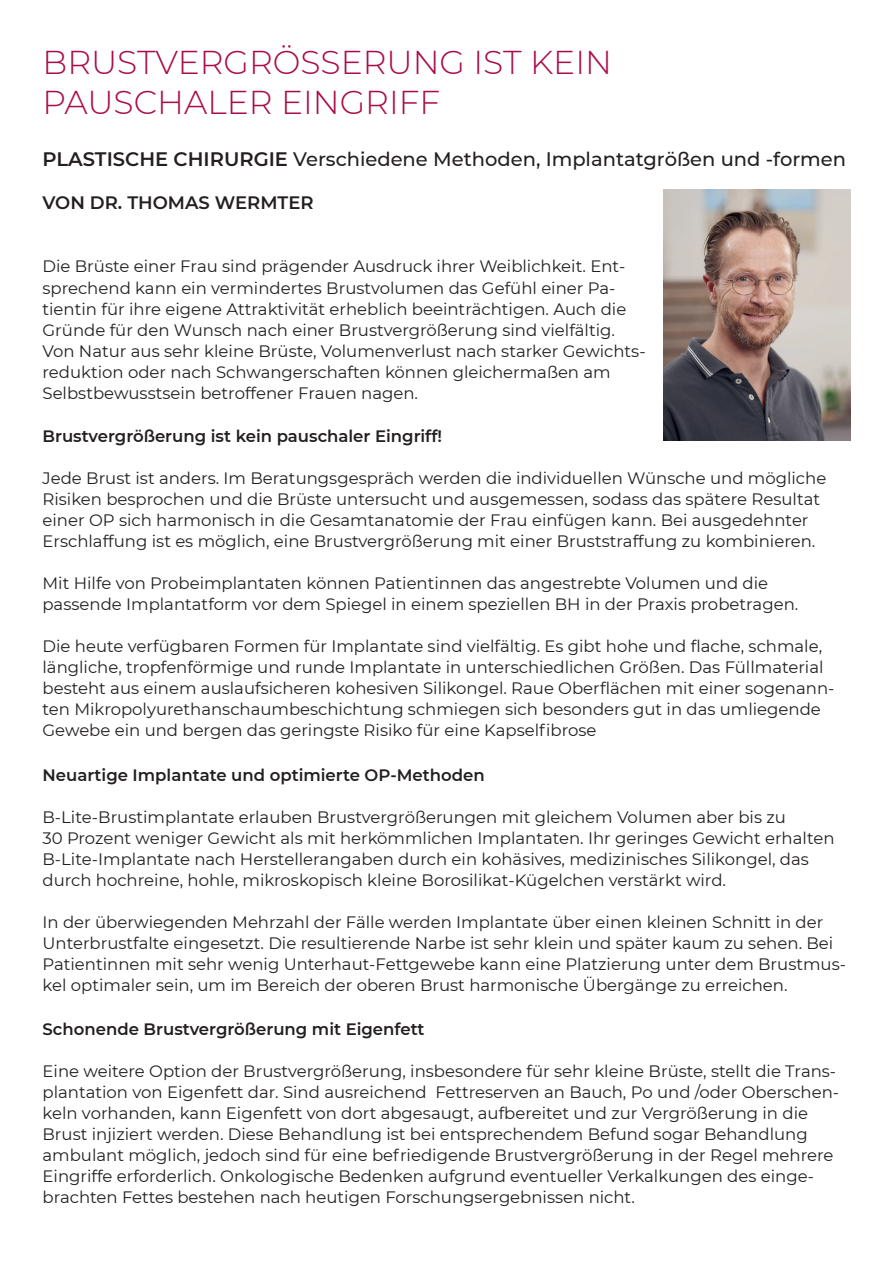
<style>
.page{position:relative;width:893px;height:1263px;background:#fff}
.page>*{position:absolute;margin:0;border:0;box-sizing:border-box;transform-origin:0 0}
.t1{font:300 33px "Montserrat";color:#aa0c4a}
.t2{font:500 19.5px "Montserrat";color:#231f20}
.t3{font:600 18px "Montserrat";color:#231f20}
.t4{font:16.5px/21px "Montserrat";color:#231f20}
.t5{font:600 16.5px "Montserrat";color:#231f20}
.s1{font-weight:600}
</style>
<div class="page">
<img style="left:663px;top:189px;width:187px;height:251px">
<p class="t1" style="left:43px;top:40px;width:571px">BRUSTVERGRÖSSERUNG IST KEIN</p>
<p class="t1" style="left:43px;top:80px;width:399px">PAUSCHALER EINGRIFF</p>
<p class="t2" style="left:43px;top:145px;width:805px"><span class="s1">PLASTISCHE CHIRURGIE</span> Verschiedene Methoden, Implantatgrößen und -formen</p>
<p class="t3" style="left:43px;top:190px;width:273px">VON DR. THOMAS WERMTER</p>
<p class="t4" style="left:43px;top:256px;width:605px">Die Brüste einer Frau sind prägender Ausdruck ihrer Weiblichkeit. Ent&shy;sprechend kann ein vermindertes Brustvolumen das Gefühl einer Pa&shy;tientin für ihre eigene Attraktivität erheblich beeinträchtigen. Auch die Gründe für den Wunsch nach einer Brustvergrößerung sind vielfältig.<br>Von Natur aus sehr kleine Brüste, Volumenverlust nach starker Gewichts&shy;reduktion oder nach Schwangerschaften können gleichermaßen am Selbstbewusstsein betroffener Frauen nagen.</p>
<p class="t5" style="left:43px;top:424px;width:401px">Brustvergrößerung ist kein pauschaler Eingriff!</p>
<p class="t4" style="left:43px;top:467px;width:785px">Jede Brust ist anders. Im Beratungsgespräch werden die individuellen Wünsche und mögliche<br>Risiken besprochen und die Brüste untersucht und ausgemessen, sodass das spätere Resultat einer OP sich harmonisch in die Gesamtanatomie der Frau einfügen kann. Bei ausgedehnter</p>
<p class="t4" style="left:43px;top:530px;width:774px">Erschlaffung ist es möglich, eine Brustvergrößerung mit einer Bruststraffung zu kombinieren.</p>
<p class="t4" style="left:43px;top:572px;width:727px">Mit Hilfe von Probeimplantaten können Patientinnen das angestrebte Volumen und die</p>
<p class="t4" style="left:43px;top:593px;width:757px">passende Implantatform vor dem Spiegel in einem speziellen BH in der Praxis probetragen.</p>
<p class="t4" style="left:43px;top:635px;width:793px">Die heute verfügbaren Formen für Implantate sind vielfältig. Es gibt hohe und flache, schmale, längliche, tropfenförmige und runde Implantate in unterschiedlichen Größen. Das Füllmaterial besteht aus einem auslaufsicheren kohesiven Silikongel. Raue Oberflächen mit einer sogenann&shy;ten Mikropolyurethanschaumbeschichtung schmiegen sich besonders gut in das umliegende Gewebe ein und bergen das geringste Risiko für eine Kapselfibrose</p>
<p class="t5" style="left:43px;top:763px;width:444px">Neuartige Implantate und optimierte OP-Methoden</p>
<p class="t4" style="left:43px;top:806px;width:745px">B-Lite-Brustimplantate erlauben Brustvergrößerungen mit gleichem Volumen aber bis zu</p>
<p class="t4" style="left:43px;top:827px;width:793px">30 Prozent weniger Gewicht als mit herkömmlichen Implantaten. Ihr geringes Gewicht erhalten<br>B-Lite-Implantate nach Herstellerangaben durch ein kohäsives, medizinisches Silikongel, das durch hochreine, hohle, mikroskopisch kleine Borosilikat-Kügelchen verstärkt wird.</p>
<p class="t4" style="left:43px;top:911px;width:805px">In der überwiegenden Mehrzahl der Fälle werden Implantate über einen kleinen Schnitt in der Unterbrustfalte eingesetzt. Die resultierende Narbe ist sehr klein und später kaum zu sehen. Bei Patientinnen mit sehr wenig Unterhaut-Fettgewebe kann eine Platzierung unter dem Brustmus&shy;kel optimaler sein, um im Bereich der oberen Brust harmonische Übergänge zu erreichen.</p>
<p class="t5" style="left:43px;top:1017px;width:383px">Schonende Brustvergrößerung mit Eigenfett</p>
<p class="t4" style="left:43px;top:1060px;width:798px">Eine weitere Option der Brustvergrößerung, insbesondere für sehr kleine Brüste, stellt die Trans&shy;plantation von Eigenfett dar. Sind ausreichend Fettreserven an Bauch, Po und /oder Oberschen&shy;keln vorhanden, kann Eigenfett von dort abgesaugt, aufbereitet und zur Vergrößerung in die Brust injiziert werden. Diese Behandlung ist bei entsprechendem Befund sogar Behandlung ambulant möglich, jedoch sind für eine befriedigende Brustvergrößerung in der Regel mehrere Eingriffe erforderlich. Onkologische Bedenken aufgrund eventueller Verkalkungen des einge&shy;brachten Fettes bestehen nach heutigen Forschungsergebnissen nicht.</p>
</div>
